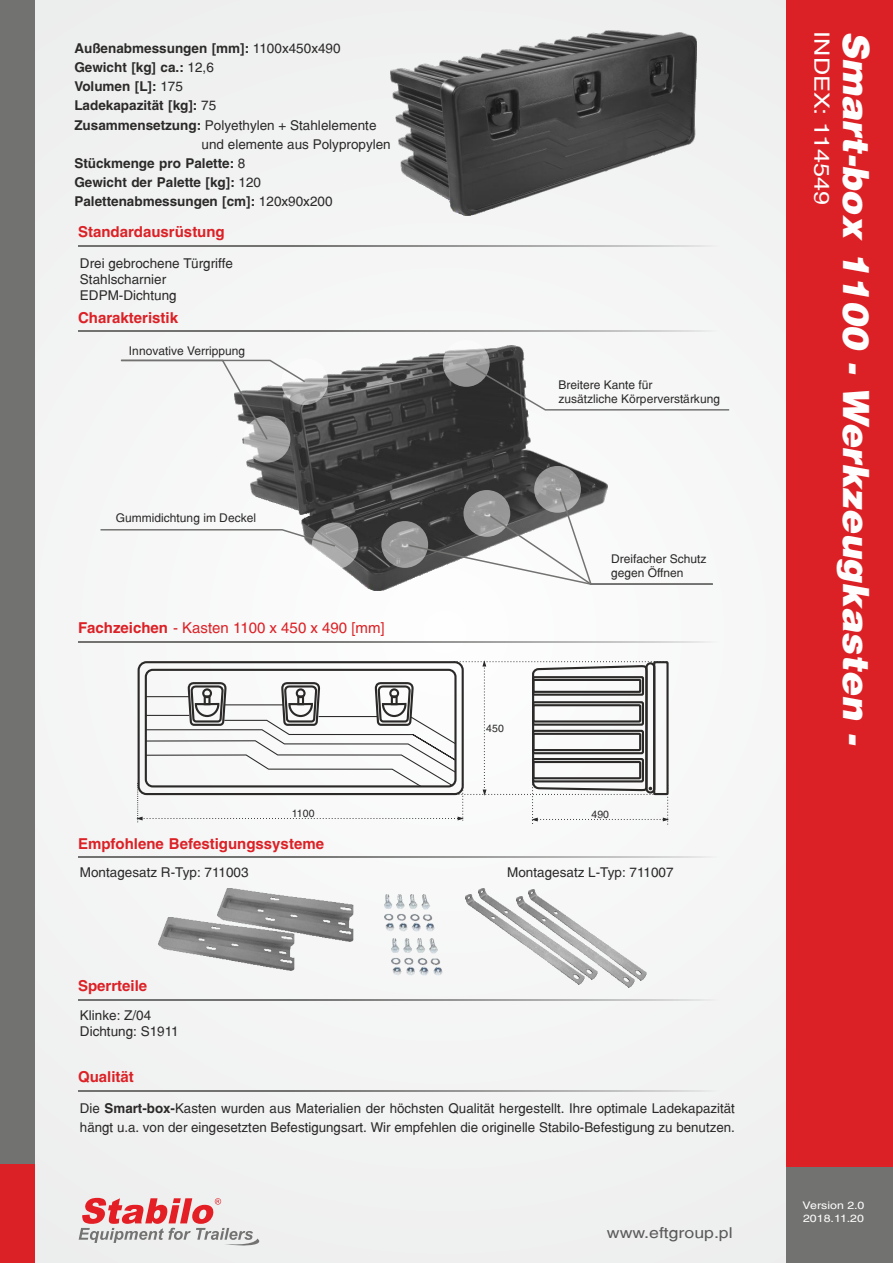
<style>
.page{position:relative;width:893px;height:1263px;background:#fff}
.page>*{position:absolute;margin:0;border:0;box-sizing:border-box;transform-origin:0 0}
.t1{font:italic 900 36px "Switzerland";color:#fefefe}
.t2{font:21px "Switzerland";color:#fefefe;scale:1.2 1}
.t3{font:700 15px "Switzerland";color:#dc2126}
.t4{font:15px "Switzerland";color:#dc2126}
.t5{font:15px "Switzerland";color:#5b5b5b;scale:1.18 1}
.t6{font:13.5px/15.9px "Switzerland";color:#2b2a29}
.t7{font:700 13.5px "Switzerland";color:#2b2a29}
.t8{font:12px/14.1px "Switzerland";color:#2b2a29}
.t9{font:10.5px/12.3px "Switzerland";color:#fefefe;scale:1.18 1}
.t10{font:10.5px "Switzerland";color:#2b2a29}
.s1{font-weight:400}
.s2{font-weight:700}
.s3{font-size:36.15px}
</style>
<div class="page">
<div style="left:0;top:0;width:891px;height:1263px;background:#f3f4f4"></div>
<div style="left:787px;top:0;width:106px;height:1184px;background:#dc2126"></div>
<div style="left:0;top:0;width:34px;height:1263px;background:#727271"></div>
<div style="left:0;top:1164px;width:34px;height:99px;background:#dc2126"></div>
<div style="left:787px;top:1167px;width:106px;height:96px;background:#727271"></div>
<hr style="left:78px;top:245px;width:673px;height:2px;background:#727271">
<hr style="left:78px;top:330px;width:673px;height:2px;background:#727271">
<hr style="left:78px;top:641px;width:673px;height:2px;background:#727271">
<hr style="left:78px;top:856px;width:673px;height:2px;background:#727271">
<hr style="left:78px;top:999px;width:673px;height:1px;background:#727271">
<hr style="left:78px;top:1090px;width:673px;height:2px;background:#727271">
<svg style="left:79px;top:1198px;width:180px;height:48px"></svg>
<svg style="left:137px;top:660px;width:532px;height:165px"></svg>
<hr style="left:146px;top:696px;width:43px;height:1px;background:#2b2a29">
<hr style="left:146px;top:715px;width:43px;height:1px;background:#2b2a29">
<img style="left:390px;top:31px;width:307px;height:184px">
<img style="left:242px;top:345px;width:366px;height:245px">
<div style="left:281px;top:358px;width:47px;height:47px;background:#fefefe;border-radius:50%;opacity:.5"></div>
<div style="left:312px;top:523px;width:46px;height:46px;background:#fefefe;border-radius:50%;opacity:.5"></div>
<div style="left:443px;top:340px;width:47px;height:47px;background:#fefefe;border-radius:50%;opacity:.5"></div>
<div style="left:534px;top:466px;width:47px;height:47px;background:#fefefe;border-radius:50%;opacity:.5"></div>
<div style="left:381px;top:521px;width:47px;height:47px;background:#fefefe;border-radius:50%;opacity:.5"></div>
<svg style="left:464px;top:361px;width:266px;height:50px"></svg>
<svg style="left:100px;top:528px;width:237px;height:20px"></svg>
<div style="left:244px;top:416px;width:46px;height:47px;background:#fefefe;border-radius:50%;opacity:.5"></div>
<svg style="left:407px;top:490px;width:306px;height:96px"></svg>
<svg style="left:120px;top:359px;width:187px;height:82px"></svg>
<img style="left:392px;top:939px;width:51px;height:36px">
<img style="left:384px;top:894px;width:51px;height:37px">
<img style="left:159px;top:918px;width:136px;height:52px">
<img style="left:217px;top:888px;width:136px;height:53px">
<img style="left:466px;top:894px;width:13px;height:18px">
<img style="left:479px;top:889px;width:44px;height:50px">
<img style="left:516px;top:897px;width:118px;height:90px">
<img style="left:528px;top:889px;width:118px;height:91px">
<p class="t7" style="left:74px;top:42px;width:268px">Außenabmessungen [mm]: <span class="s1">1100x450x490</span></p>
<p class="t7" style="left:74px;top:61px;width:141px">Gewicht [kg] ca.: <span class="s1">12,6</span></p>
<p class="t7" style="left:74px;top:81px;width:110px">Volumen [L]: <span class="s1">175</span></p>
<p class="t7" style="left:74px;top:100px;width:143px">Ladekapazität [kg]: <span class="s1">75</span></p>
<p class="t6" style="left:74px;top:118px;width:304px"><span class="s2">Zusammensetzung:</span> Polyethylen + Stahlelemente</p>
<p class="t6" style="left:202px;top:137px;width:191px">und elemente aus Polypropylen</p>
<p class="t7" style="left:74px;top:157px;width:173px">Stückmenge pro Palette: <span class="s1">8</span></p>
<p class="t7" style="left:74px;top:176px;width:188px">Gewicht der Palette [kg]: <span class="s1">120</span></p>
<p class="t7" style="left:74px;top:196px;width:260px">Palettenabmessungen [cm]: <span class="s1">120x90x200</span></p>
<p class="t3" style="left:78px;top:225px;width:148px">Standardausrüstung</p>
<p class="t6" style="left:80px;top:257px;width:155px">Drei gebrochene Türgriffe<br>Stahlscharnier<br>EDPM-Dichtung</p>
<p class="t3" style="left:78px;top:311px;width:102px">Charakteristik</p>
<p class="t8" style="left:129px;top:345px;width:118px">Innovative Verrippung</p>
<p class="t8" style="left:116px;top:511px;width:142px">Gummidichtung im Deckel</p>
<p class="t4" style="left:78px;top:622px;width:308px"><span class="s2">Fachzeichen</span> - Kasten 1100 x 450 x 490 [mm]</p>
<p class="t10" style="left:292px;top:809px;width:24px">1100</p>
<p class="t3" style="left:78px;top:837px;width:247px">Empfohlene Befestigungssysteme</p>
<p class="t6" style="left:80px;top:866px;width:170px">Montagesatz R-Typ: 711003</p>
<p class="t3" style="left:78px;top:979px;width:71px">Sperrteile</p>
<p class="t6" style="left:80px;top:1008px;width:100px">Klinke: Z/04<br>Dichtung: S1911</p>
<p class="t8" style="left:559px;top:379px;width:163px">Breitere Kante für<br>zusätzliche Körperverstärkung</p>
<p class="t10" style="left:486px;top:724px;width:19px">450</p>
<p class="t8" style="left:611px;top:553px;width:97px">Dreifacher Schutz gegen Öffnen</p>
<p class="t10" style="left:592px;top:810px;width:19px">490</p>
<p class="t6" style="left:507px;top:866px;width:168px">Montagesatz L-Typ: 711007</p>
<p class="t3" style="left:78px;top:1070px;width:57px">Qualität</p>
<p class="t6" style="left:80px;top:1100px;width:657px;line-height:19px">Die <span class="s2">Smart-box-</span>Kasten wurden aus Materialien der höchsten Qualität hergestellt. Ihre optimale Ladekapazität hängt u.a. von der eingesetzten Befestigungsart. Wir empfehlen die originelle Stabilo-Befestigung zu benutzen.</p>
<p class="t5" style="left:607px;top:1226px;width:108px">www.eftgroup.pl</p>
<h2 class="t2" style="left:831px;top:31px;width:146px;rotate:90deg">INDEX: 114549</h2>
<h1 class="t1" style="left:873px;top:31px;width:715px;rotate:90deg">Smart-box 1100 - <span class="s3">Werkzeugkasten</span> -</h1>
<p class="t9" style="left:803px;top:1200px;width:54px">Version 2.0<br>2018.11.20</p>
</div>
